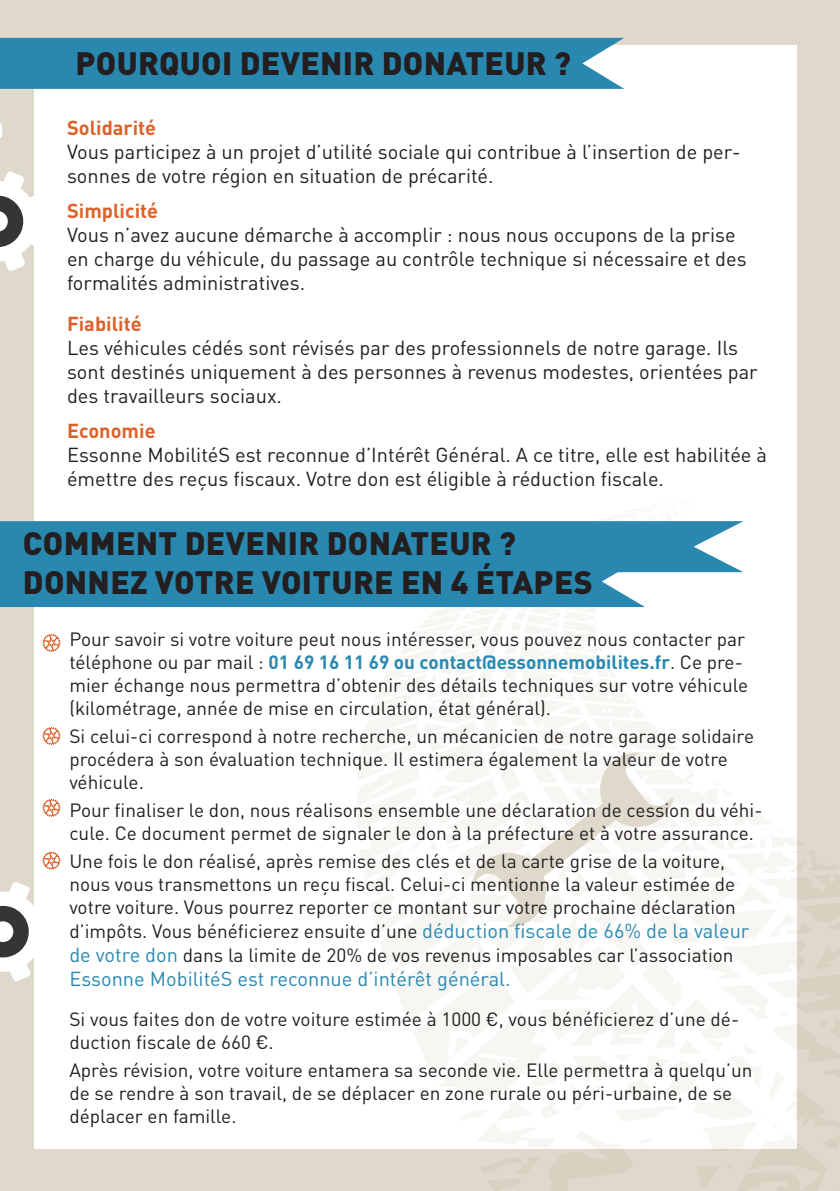
<style>
.page{position:relative;width:840px;height:1191px;background:#fff}
.page>*{position:absolute;margin:0;border:0;box-sizing:border-box;transform-origin:0 0}
.t1{font:900 32px/38.4px "DINOT";letter-spacing:.01em;color:#231f20}
.t2{font:20px/24px "DINOT";color:#231f20}
.t3{font:20px "DINOT";color:#2988b0}
.t4{font:700 20px "DINOT";color:#db622a}
.t5{font:19px/22.8px "DINOT";color:#231f20}
.s1{font-weight:700;color:#2988b0}
.s2{font-size:20px;color:#2988b0}
</style>
<div class="page">
<div style="left:0;top:0;width:839px;height:1191px;background:#ded9cb"></div>
<div style="left:34px;top:45px;width:761px;height:1103px;background:#fff"></div>
<svg style="left:356px;top:498px;width:441px;height:651px"></svg>
<svg style="left:0;top:882px;width:34px;height:99px;background:#bfbfbd"></svg>
<svg style="left:472px;top:752px;width:201px;height:175px"></svg>
<svg style="left:0;top:38px;width:624px;height:233px"></svg>
<svg style="left:0;top:521px;width:743px;height:86px;background:#3b92b6"></svg>
<svg style="left:42px;top:634px;width:19px;height:18px"></svg>
<svg style="left:42px;top:727px;width:19px;height:18px"></svg>
<svg style="left:42px;top:798px;width:19px;height:19px"></svg>
<svg style="left:42px;top:851px;width:19px;height:18px"></svg>
<h1 class="t1" style="left:75px;top:43px;width:497px">POURQUOI DEVENIR DONATEUR ?</h1>
<p class="t4" style="left:67px;top:114px;width:91px">Solidarité</p>
<p class="t2" style="left:67px;top:139px;width:674px">Vous participez à un projet d’utilité sociale qui contribue à l’insertion de per&shy;sonnes de votre région en situation de précarité.</p>
<p class="t4" style="left:67px;top:198px;width:93px">Simplicité</p>
<p class="t2" style="left:67px;top:222px;width:680px">Vous n’avez aucune démarche à accomplir : nous nous occupons de la prise en charge du véhicule, du passage au contrôle technique si nécessaire et des formalités administratives.</p>
<p class="t4" style="left:67px;top:311px;width:76px">Fiabilité</p>
<p class="t2" style="left:67px;top:335px;width:691px">Les véhicules cédés sont révisés par des professionnels de notre garage. Ils sont destinés uniquement à des personnes à revenus modestes, orientées par des travailleurs sociaux.</p>
<p class="t4" style="left:67px;top:418px;width:90px">Economie</p>
<p class="t2" style="left:67px;top:443px;width:701px">Essonne MobilitéS est reconnue d’Intérêt Général. A ce titre, elle est habilitée à émettre des reçus fiscaux. Votre don est éligible à réduction fiscale.</p>
<h1 class="t1" style="left:23px;top:523px;width:571px">COMMENT DEVENIR DONATEUR ?<br>DONNEZ VOTRE VOITURE EN 4 ÉTAPES</h1>
<p class="t5" style="left:69px;top:627px;width:680px">Pour savoir si votre voiture peut nous intéresser, vous pouvez nous contacter par téléphone ou par mail : <span class="s1">01 69 16 11 69 ou contact@essonnemobilites.fr</span>. Ce pre&shy;mier échange nous permettra d’obtenir des détails techniques sur votre véhicule (kilométrage, année de mise en circulation, état général).</p>
<p class="t5" style="left:69px;top:724px;width:686px">Si celui-ci correspond à notre recherche, un mécanicien de notre garage solidaire procédera à son évaluation technique. Il estimera également la valeur de votre véhicule.</p>
<p class="t5" style="left:69px;top:798px;width:694px">Pour finaliser le don, nous réalisons ensemble une déclaration de cession du véhi&shy;cule. Ce document permet de signaler le don à la préfecture et à votre assurance.</p>
<p class="t5" style="left:69px;top:849px;width:681px;line-height:23.4px">Une fois le don réalisé, après remise des clés et de la carte grise de la voiture, nous vous transmettons un reçu fiscal. Celui-ci mentionne la valeur estimée de votre voiture. Vous pourrez reporter ce montant sur votre prochaine déclaration d’impôts. Vous bénéficierez ensuite d’une <span class="s2">déduction fiscale de 66% de la valeur de votre don</span> dans la limite de 20% de vos revenus imposables car l’association</p>
<p class="t3" style="left:69px;top:966px;width:442px">Essonne MobilitéS est reconnue d’intérêt général.</p>
<p class="t5" style="left:69px;top:1007px;width:671px">Si vous faites don de votre voiture estimée à 1000 €, vous bénéficierez d’une dé&shy;duction fiscale de 660 €.</p>
<p class="t5" style="left:69px;top:1058px;width:684px">Après révision, votre voiture entamera sa seconde vie. Elle permettra à quelqu’un de se rendre à son travail, de se déplacer en zone rurale ou péri-urbaine, de se déplacer en famille.</p>
</div>
